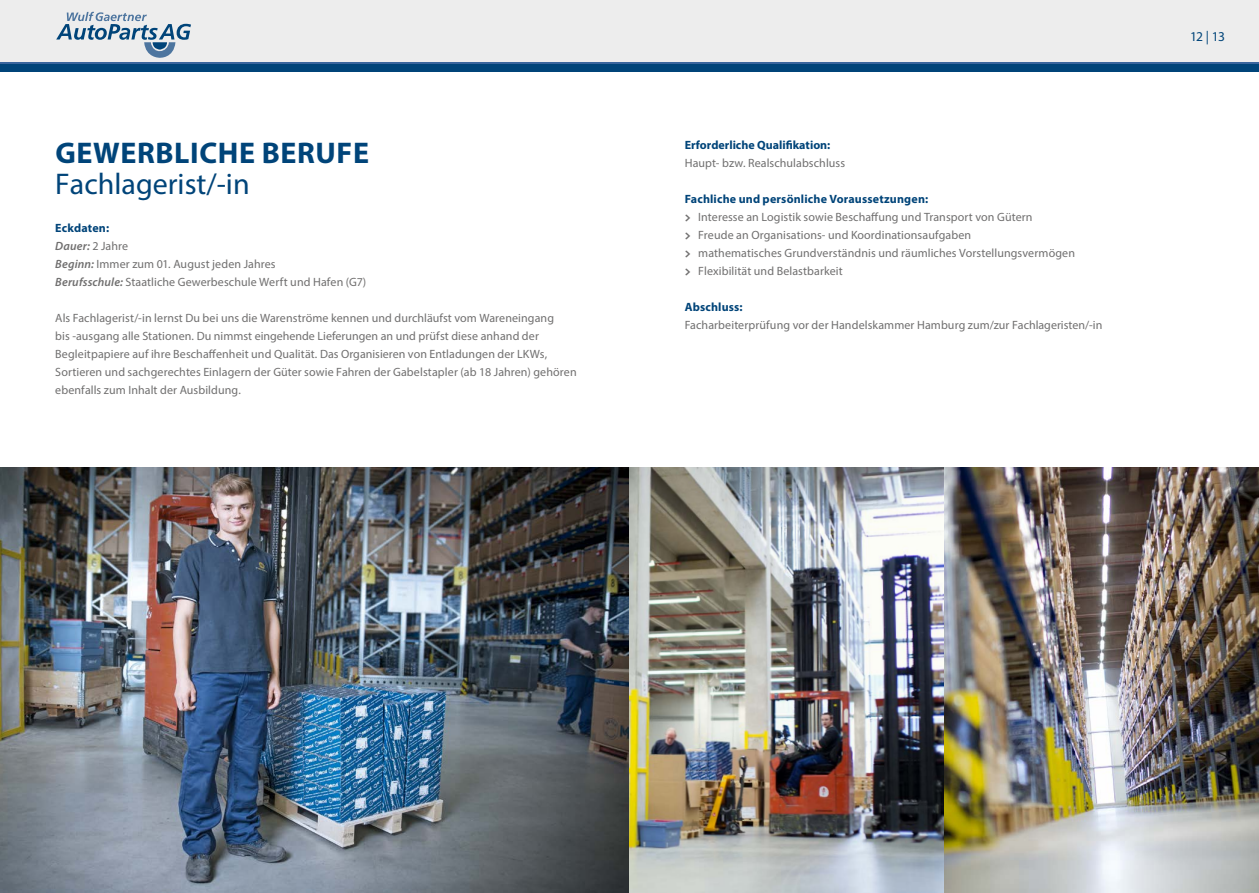
<style>
.page{position:relative;width:1259px;height:893px;background:#fff}
.page>*{position:absolute;margin:0;border:0;box-sizing:border-box;transform-origin:0 0}
.t1{font:700 30px "Myriad Pro";letter-spacing:.02em;color:#004479}
.t2{font:30px "Myriad Pro";color:#004479}
.t3{font:13.5px "Myriad Pro";color:#004479}
.t4{font:12px/18px "Myriad Pro";letter-spacing:.005em;color:#706f6f}
.t5{font:700 12px "Myriad Pro";color:#004479}
.s1{font-weight:700;color:#004479}
.s2{font-weight:600;font-style:italic}
.s3{font-family:"The Sans";font-weight:700}
</style>
<div class="page">
<div style="left:0;top:0;width:1259px;height:64px;background:#ededed"></div>
<div style="left:0;top:64px;width:1259px;height:8px;background:#004479"></div>
<hr style="left:0;top:62px;width:1259px;height:2px;background:#3a659d">
<svg style="left:56px;top:12px;width:135px;height:46px"></svg>
<img style="left:0;top:468px;width:629px;height:425px">
<img style="left:629px;top:468px;width:315px;height:425px">
<img style="left:944px;top:468px;width:315px;height:425px">
<h1 class="t1" style="left:56px;top:133px;width:315px">GEWERBLICHE BERUFE</h1>
<h1 class="t2" style="left:55px;top:166px;width:196px">Fachlagerist/-in</h1>
<p class="t4" style="left:55px;top:219px;width:313px"><span class="s1">Eckdaten:<br></span><span class="s2">Dauer:</span> 2 Jahre<br><span class="s2">Beginn:</span> Immer zum 01. August jeden Jahres<br><span class="s2">Berufsschule:</span> Staatliche Gewerbeschule Werft und Hafen (G7)</p>
<p class="t4" style="left:55px;top:309px;width:523px">Als Fachlagerist/-in lernst Du bei uns die Warenströme kennen und durchläufst vom Wareneingang<br>bis -ausgang alle Stationen. Du nimmst eingehende Lieferungen an und prüfst diese anhand der Begleitpapiere auf ihre Beschaffenheit und Qualität. Das Organisieren von Entladungen der LKWs, Sortieren und sachgerechtes Einlagern der Güter sowie Fahren der Gabelstapler (ab 18 Jahren) gehören ebenfalls zum Inhalt der Ausbildung.</p>
<p class="t5" style="left:685px;top:137px;width:147px">Erforderliche Qualifikation:</p>
<p class="t4" style="left:685px;top:154px;width:162px">Haupt- bzw. Realschulabschluss</p>
<p class="t4" style="left:685px;top:190px;width:392px"><span class="s1">Fachliche und persönliche Voraussetzungen:<br></span><span class="s3">&gt;</span> Interesse an Logistik sowie Beschaffung und Transport von Gütern<br><span class="s3">&gt;</span> Freude an Organisations- und Koordinationsaufgaben<br><span class="s3">&gt;</span> mathematisches Grundverständnis und räumliches Vorstellungsvermögen <span class="s3">&gt;</span> Flexibilität und Belastbarkeit</p>
<p class="t5" style="left:685px;top:299px;width:59px">Abschluss:</p>
<p class="t4" style="left:685px;top:316px;width:419px">Facharbeiterprüfung vor der Handelskammer Hamburg zum/zur Fachlageristen/-in</p>
<p class="t3" style="left:1190px;top:28px;width:36px">12 | 13</p>
</div>
